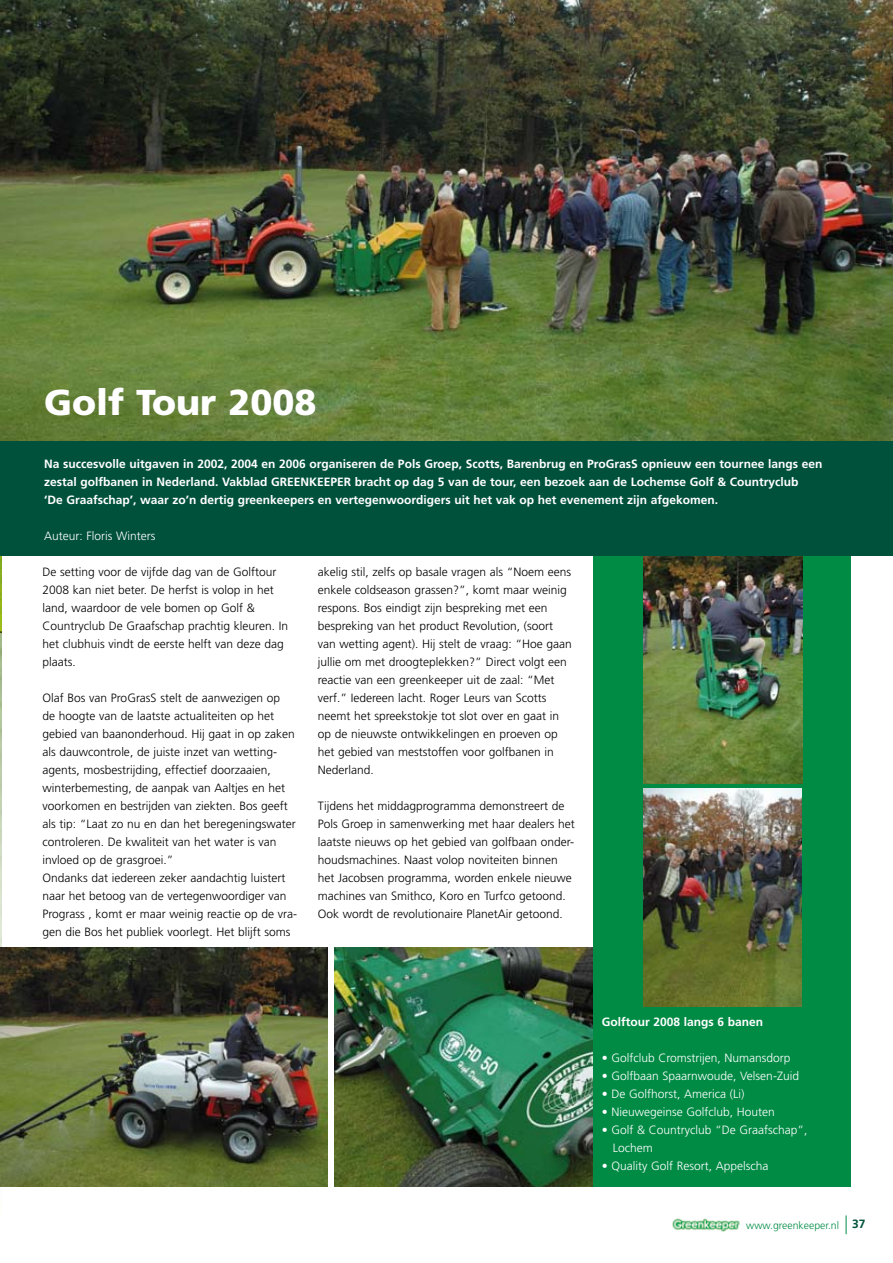
<style>
.page{position:relative;width:893px;height:1263px;background:#fff}
.page>*{position:absolute;margin:0;border:0;box-sizing:border-box;transform-origin:0 0}
.t1{font:900 36px "Frutiger";color:#fff}
.t2{font:300 12px/18px "Frutiger";color:#000}
.t3{font:700 12px/18px "Frutiger";color:#fff}
.t4{font:300 12px/18px "Frutiger";color:#fff}
.t5{font:300 10.5px "Frutiger";color:#008b45}
.s1{font-weight:700;font-size:12px;color:#00513c}
</style>
<div class="page">
<svg style="left:846px;top:1215px;width:1px;height:19px"></svg>
<img style="left:672px;top:1218px;width:68px;height:14px">
<img style="left:0;top:632px;width:1px;height:555px">
<svg style="left:0;top:556px;width:1px;height:76px"></svg>
<img style="left:0;top:0;width:893px;height:441px">
<img style="left:0;top:947px;width:327px;height:239px">
<img style="left:334px;top:947px;width:259px;height:239px">
<div style="left:593px;top:543px;width:257px;height:643px;background:#008b45"></div>
<img style="left:643px;top:556px;width:159px;height:227px">
<img style="left:643px;top:788px;width:159px;height:219px">
<div style="left:0;top:441px;width:893px;height:115px;background:#00513c"></div>
<h1 class="t1" style="left:44px;top:381px;width:274px">Golf Tour 2008</h1>
<p class="t3" style="left:44px;top:455px;width:780px">Na succesvolle uitgaven in 2002, 2004 en 2006 organiseren de Pols Groep, Scotts, Barenbrug en ProGrasS opnieuw een tournee langs een zestal golfbanen in Nederland. Vakblad GREENKEEPER bracht op dag 5 van de tour, een bezoek aan de Lochemse Golf &amp; Countryclub<br>‘De Graafschap’, waar zo’n dertig greenkeepers en vertegenwoordigers uit het vak op het evenement zijn afgekomen.</p>
<p class="t4" style="left:44px;top:527px;width:113px">Auteur: Floris Winters</p>
<p class="t2" style="left:43px;top:563px;width:247px">De setting voor de vijfde dag van de Golftour 2008 kan niet beter. De herfst is volop in het land, waardoor de vele bomen op Golf &amp; Countryclub De Graafschap prachtig kleuren. In het clubhuis vindt de eerste helft van deze dag plaats.</p>
<p class="t2" style="left:43px;top:689px;width:256px">Olaf Bos van ProGrasS stelt de aanwezigen op<br>de hoogte van de laatste actualiteiten op het gebied van baanonderhoud. Hij gaat in op zaken als dauwcontrole, de juiste inzet van wetting&shy;agents, mosbestrijding, effectief doorzaaien, winterbemesting, de aanpak van Aaltjes en het voorkomen en bestrijden van ziekten. Bos geeft als tip: “Laat zo nu en dan het beregeningswater controleren. De kwaliteit van het water is van invloed op de grasgroei.”<br>Ondanks dat iedereen zeker aandachtig luistert naar het betoog van de vertegenwoordiger van Prograss , komt er maar weinig reactie op de vra&shy;gen die Bos het publiek voorlegt. Het blijft soms</p>
<p class="t2" style="left:318px;top:563px;width:256px">akelig stil, zelfs op basale vragen als “Noem eens enkele coldseason grassen?”, komt maar weinig respons. Bos eindigt zijn bespreking met een bespreking van het product Revolution, (soort van wetting agent). Hij stelt de vraag: “Hoe gaan jullie om met droogteplekken?” Direct volgt een reactie van een greenkeeper uit de zaal: “Met verf.” Iedereen lacht. Roger Leurs van Scotts neemt het spreekstokje tot slot over en gaat in op de nieuwste ontwikkelingen en proeven op het gebied van meststoffen voor golfbanen in Nederland.</p>
<p class="t2" style="left:318px;top:797px;width:258px">Tijdens het middagprogramma demonstreert de Pols Groep in samenwerking met haar dealers het laatste nieuws op het gebied van golfbaan onder&shy;houdsmachines. Naast volop noviteiten binnen het Jacobsen programma, worden enkele nieuwe machines van Smithco, Koro en Turfco getoond.<br>Ook wordt de revolutionaire PlanetAir getoond.</p>
<p class="t3" style="left:602px;top:1013px;width:163px">Golftour 2008 langs 6 banen</p>
<p class="t4" style="left:602px;top:1049px;width:190px">• Golfclub Cromstrijen, Numansdorp</p>
<p class="t4" style="left:602px;top:1067px;width:199px">• Golfbaan Spaarnwoude, Velsen-Zuid</p>
<p class="t4" style="left:602px;top:1085px;width:144px">• De Golfhorst, America (Li)</p>
<p class="t4" style="left:602px;top:1103px;width:175px">• Nieuwegeinse Golfclub, Houten</p>
<p class="t4" style="left:613px;top:1121px;width:196px;text-indent:-11px">• Golf &amp; Countryclub “De Graafschap”,<br>Lochem</p>
<p class="t4" style="left:602px;top:1157px;width:168px">• Quality Golf Resort, Appelscha</p>
<p class="t5" style="left:746px;top:1219px;width:121px">www.greenkeeper.nl <span class="s1">37</span></p>
</div>
